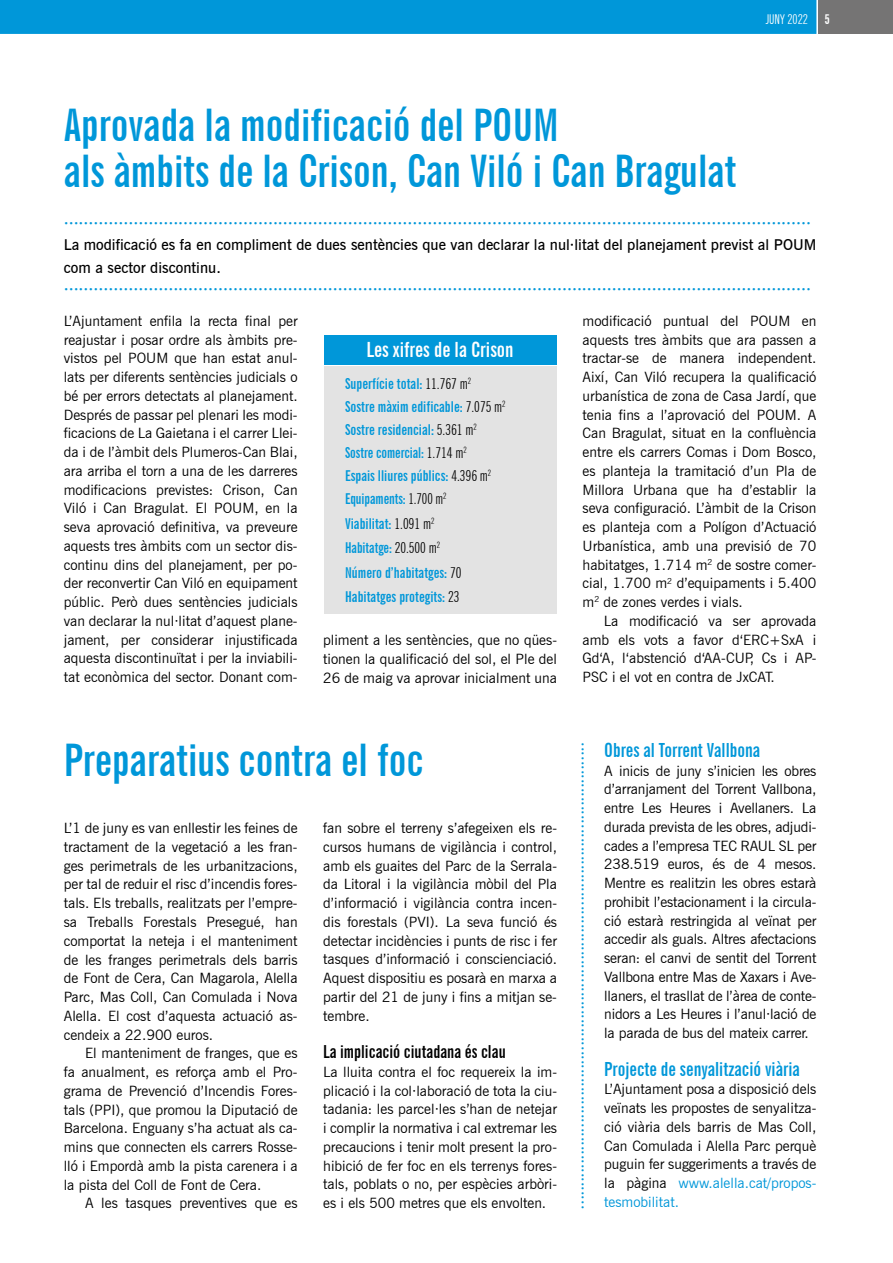
<style>
.page{position:relative;width:893px;height:1263px;background:#fff}
.page>*{position:absolute;margin:0;border:0;box-sizing:border-box;transform-origin:0 0}
.t1{font:700 extra-condensed 45px/46.5px "News Gothic BT";color:#0097d9}
.t2{font:700 extra-condensed 21px "News Gothic BT";color:#fff}
.t3{font:700 extra-condensed 19.5px "News Gothic BT";color:#0097d9}
.t4{font:700 extra-condensed 18px "News Gothic BT";color:#000}
.t5{font:600 16.5px "News Gothic BT";color:#0097d9}
.t6{font:700 extra-condensed 15px/23px "News Gothic BT";color:#0097d9}
.t7{font:600 15px/22.5px "News Gothic BT";color:#000}
.t8{font:600 15px "News Gothic BT";color:#0097d9}
.t9{font:14.25px/18.8px "News Gothic BT";color:#000;text-align:justify}
.t10{font:extra-condensed 13.5px "News Gothic BT";color:#fff}
.s1{font-weight:700}
.s2{font-weight:400;color:#000}
.s3{color:#0097d9}
</style>
<div class="page">
<div style="left:818px;top:0;width:75px;height:34px;background:#757474"></div>
<div style="left:0;top:0;width:816px;height:34px;background:#0097d9"></div>
<div style="left:324px;top:367px;width:232px;height:247px;background:#e3e3e3"></div>
<div style="left:324px;top:335px;width:232px;height:30px;background:#0097d9"></div>
<p class="t10" style="left:766px;top:11px;width:66px">JUNY 2022 <span class="s1">5</span></p>
<h1 class="t1" style="left:64px;top:101px;width:674px">Aprovada la modificació del POUM<br>als àmbits de la Crison, Can Viló i Can Bragulat</h1>
<p class="t5" style="left:64px;top:213px;width:749px">······················································································································································</p>
<p class="t7" style="left:64px;top:233px;width:754px">La modificació es fa en compliment de dues sentències que van declarar la nul·litat del planejament previst al POUM com a sector discontinu.</p>
<p class="t5" style="left:64px;top:279px;width:749px">······················································································································································</p>
<p class="t9" style="left:64px;top:311px;width:235px">L’Ajuntament enfila la recta final per reajustar i posar ordre als àmbits pre&shy;vistos pel POUM que han estat anul· lats per diferents sentències judicials o bé per errors detectats al planejament.<br>Després de passar pel plenari les modi&shy;ficacions de La Gaietana i el carrer Llei&shy;da i de l’àmbit dels Plumeros-Can Blai, ara arriba el torn a una de les darreres modificacions previstes: Crison, Can Viló i Can Bragulat. El POUM, en la seva aprovació definitiva, va preveure aquests tres àmbits com un sector dis&shy;continu dins del planejament, per po&shy;der reconvertir Can Viló en equipament públic. Però dues sentències judicials van declarar la nul·litat d’aquest plane&shy;jament, per considerar injustificada aquesta discontinuïtat i per la inviabili&shy;tat econòmica del sector. Donant com-</p>
<h2 class="t2" style="left:366px;top:337px;width:149px">Les xifres de la Crison</h2>
<p class="t6" style="left:345px;top:372px;width:162px">Superfície total: <span class="s2">11.767 m</span><sup>2<br></sup>Sostre màxim edificable: <span class="s2">7.075 m</span><sup>2<br></sup>Sostre residencial: <span class="s2">5.361 m</span><sup>2<br></sup>Sostre comercial: <span class="s2">1.714 m</span><sup>2<br></sup>Espais lliures públics: <span class="s2">4.396 m</span><sup>2<br></sup>Equipaments: <span class="s2">1.700 m</span><sup>2</sup></p>
<p class="t6" style="left:345px;top:511px;width:118px;line-height:24.5px">Viabilitat: <span class="s2">1.091 m</span><sup>2<br></sup>Habitatge: <span class="s2">20.500 m</span><sup>2<br></sup>Número d’habitatges: <span class="s2">70<br></span>Habitatges protegits: <span class="s2">23</span></p>
<p class="t9" style="left:323px;top:631px;width:235px">pliment a les sentències, que no qües&shy;tionen la qualificació del sol, el Ple del 26 de maig va aprovar inicialment una</p>
<p class="t9" style="left:583px;top:311px;width:235px">modificació puntual del POUM en aquests tres àmbits que ara passen a tractar-se de manera independent.<br>Així, Can Viló recupera la qualificació urbanística de zona de Casa Jardí, que tenia fins a l’aprovació del POUM. A Can Bragulat, situat en la confluència entre els carrers Comas i Dom Bosco, es planteja la tramitació d’un Pla de Millora Urbana que ha d’establir la seva configuració. L’àmbit de la Crison es planteja com a Polígon d’Actuació Urbanística, amb una previsió de 70 habitatges, 1.714 m<sup>2</sup> de sostre comer&shy;cial, 1.700 m<sup>2</sup> d’equipaments i 5.400 m<sup>2</sup> de zones verdes i vials.</p>
<p class="t9" style="left:583px;top:611px;width:235px;text-indent:21px">La modificació va ser aprovada amb els vots a favor d‘ERC+SxA i Gd‘A, l‘abstenció d‘AA-CUP, Cs i AP-PSC i el vot en contra de JxCAT.</p>
<h1 class="t1" style="left:64px;top:737px;width:361px">Preparatius contra el foc</h1>
<h3 class="t3" style="left:604px;top:738px;width:158px">Obres al Torrent Vallbona</h3>
<p class="t8" style="left:592px;top:742px;width:468px;rotate:90deg">·······································································································</p>
<p class="t9" style="left:604px;top:761px;width:214px">A inicis de juny s’inicien les obres d’arranjament del Torrent Vallbona, entre Les Heures i Avellaners. La durada prevista de les obres, adjudi&shy;cades a l’empresa TEC RAUL SL per 238.519 euros, és de 4 mesos.<br>Mentre es realitzin les obres estarà prohibit l’estacionament i la circula&shy;ció estarà restringida al veïnat per accedir als guals. Altres afectacions seran: el canvi de sentit del Torrent Vallbona entre Mas de Xaxars i Ave&shy;llaners, el trasllat de l’àrea de conte&shy;nidors a Les Heures i l’anul·lació de la parada de bus del mateix carrer.</p>
<h3 class="t3" style="left:604px;top:1057px;width:197px">Projecte de senyalització viària</h3>
<p class="t9" style="left:604px;top:1080px;width:214px">L’Ajuntament posa a disposició dels veïnats les propostes de senyalitza&shy;ció viària dels barris de Mas Coll, Can Comulada i Alella Parc perquè puguin fer suggeriments a través de la pàgina <span class="s3">www.alella.cat/propos&shy;tesmobilitat.</span></p>
<p class="t9" style="left:323px;top:819px;width:235px">fan sobre el terreny s’afegeixen els re&shy;cursos humans de vigilància i control, amb els guaites del Parc de la Serrala&shy;da Litoral i la vigilància mòbil del Pla d’informació i vigilància contra incen&shy;dis forestals (PVI). La seva funció és detectar incidències i punts de risc i fer tasques d’informació i conscienciació.<br>Aquest dispositiu es posarà en marxa a partir del 21 de juny i fins a mitjan se&shy;tembre.</p>
<p class="t4" style="left:323px;top:1041px;width:184px">La implicació ciutadana és clau</p>
<p class="t9" style="left:323px;top:1062px;width:235px">La lluita contra el foc requereix la im&shy;plicació i la col·laboració de tota la ciu&shy;tadania: les parcel·les s’han de netejar i complir la normativa i cal extremar les precaucions i tenir molt present la pro&shy;hibició de fer foc en els terrenys fores&shy;tals, poblats o no, per espècies arbòri&shy;es i els 500 metres que els envolten.</p>
<p class="t9" style="left:64px;top:819px;width:235px">L’1 de juny es van enllestir les feines de tractament de la vegetació a les fran&shy;ges perimetrals de les urbanitzacions, per tal de reduir el risc d’incendis fores&shy;tals. Els treballs, realitzats per l’empre&shy;sa Treballs Forestals Presegué, han comportat la neteja i el manteniment de les franges perimetrals dels barris de Font de Cera, Can Magarola, Alella Parc, Mas Coll, Can Comulada i Nova Alella. El cost d’aquesta actuació as&shy;cendeix a 22.900 euros.</p>
<p class="t9" style="left:64px;top:1044px;width:235px;text-indent:21px">El manteniment de franges, que es fa anualment, es reforça amb el Pro&shy;grama de Prevenció d’Incendis Fores&shy;tals (PPI), que promou la Diputació de Barcelona. Enguany s’ha actuat als ca&shy;mins que connecten els carrers Rosse&shy;lló i Empordà amb la pista carenera i a la pista del Coll de Font de Cera.</p>
<p class="t9" style="left:85px;top:1194px;width:214px">A les tasques preventives que es</p>
</div>
